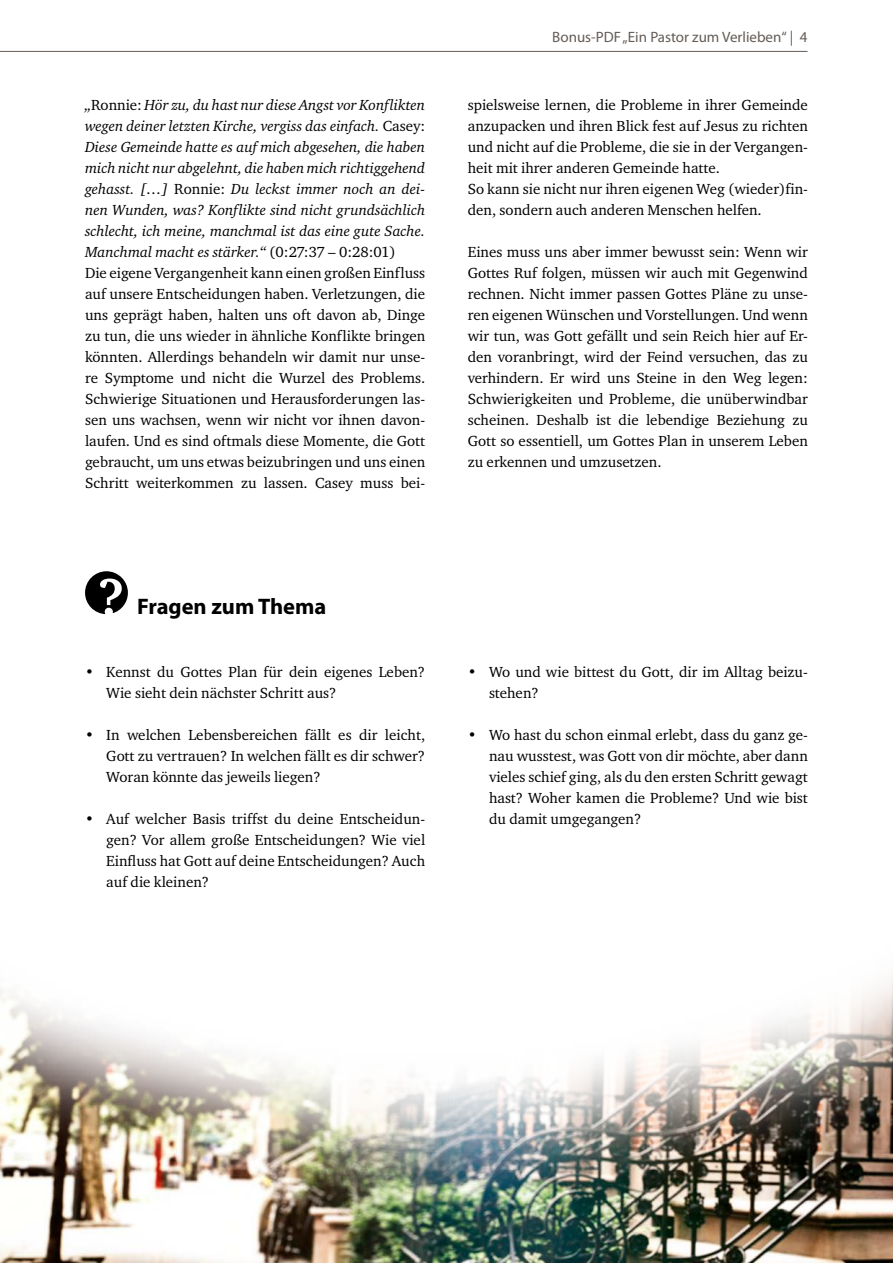
<style>
.page{position:relative;width:893px;height:1263px;background:#fff}
.page>*{position:absolute;margin:0;border:0;box-sizing:border-box;transform-origin:0 0}
.t1{font:700 22.5px "Myriad Pro";color:#000}
.t2{font:15px/21px "Charter ITC";color:#000}
.t3{font:15px "Myriad Pro";color:#645c55}
.s1{font-style:italic}
</style>
<div class="page">
<hr style="left:0;top:51px;width:807px;height:1px;background:#645c55">
<img style="left:0;top:1207px;width:893px;height:56px">
<img style="left:0;top:1026px;width:893px;height:181px">
<svg style="left:0;top:976px;width:893px;height:50px"></svg>
<svg style="left:85px;top:571px;width:43px;height:43px"></svg>
<p class="t3" style="left:552px;top:27px;width:257px">Bonus-PDF „Ein Pastor zum Verlieben“ | 4</p>
<p class="t2" style="left:85px;top:94px;width:342px"><span class="s1">„</span>Ronnie: <span class="s1">Hör zu, du hast nur diese Angst vor Konflikten wegen deiner letzten Kirche, vergiss das einfach.</span> Casey:<br><span class="s1">Diese Gemeinde hatte es auf mich abgesehen, die haben mich nicht nur abgelehnt, die haben mich richtiggehend gehasst. […]</span> Ronnie: <span class="s1">Du leckst immer noch an dei&shy;nen Wunden, was? Konflikte sind nicht grundsächlich schlecht, ich meine, manchmal ist das eine gute Sache.<br>Manchmal macht es stärker.“</span> (0:27:37 – 0:28:01)<br>Die eigene Vergangenheit kann einen großen Einfluss auf unsere Entscheidungen haben. Verletzungen, die uns geprägt haben, halten uns oft davon ab, Dinge zu tun, die uns wieder in ähnliche Konflikte bringen könnten. Allerdings behandeln wir damit nur unse&shy;re Symptome und nicht die Wurzel des Problems.<br>Schwierige Situationen und Herausforderungen las&shy;sen uns wachsen, wenn wir nicht vor ihnen davon&shy;laufen. Und es sind oftmals diese Momente, die Gott gebraucht, um uns etwas beizubringen und uns einen Schritt weiterkommen zu lassen. Casey muss bei-</p>
<p class="t2" style="left:468px;top:94px;width:342px">spielsweise lernen, die Probleme in ihrer Gemeinde anzupacken und ihren Blick fest auf Jesus zu richten und nicht auf die Probleme, die sie in der Vergangen&shy;heit mit ihrer anderen Gemeinde hatte.<br>So kann sie nicht nur ihren eigenen Weg (wieder)fin&shy;den, sondern auch anderen Menschen helfen.</p>
<p class="t2" style="left:468px;top:241px;width:342px;text-align:justify">Eines muss uns aber immer bewusst sein: Wenn wir Gottes Ruf folgen, müssen wir auch mit Gegenwind rechnen. Nicht immer passen Gottes Pläne zu unse&shy;ren eigenen Wünschen und Vorstellungen. Und wenn wir tun, was Gott gefällt und sein Reich hier auf Er&shy;den voranbringt, wird der Feind versuchen, das zu verhindern. Er wird uns Steine in den Weg legen:<br>Schwierigkeiten und Probleme, die unüberwindbar scheinen. Deshalb ist die lebendige Beziehung zu Gott so essentiell, um Gottes Plan in unserem Leben zu erkennen und umzusetzen.</p>
<h1 class="t1" style="left:137px;top:592px;width:191px">Fragen zum Thema</h1>
<p class="t2" style="left:106px;top:661px;width:320px;text-indent:-21px">• Kennst du Gottes Plan für dein eigenes Leben?<br>Wie sieht dein nächster Schritt aus?</p>
<p class="t2" style="left:106px;top:724px;width:320px;text-align:justify;text-indent:-21px">• In welchen Lebensbereichen fällt es dir leicht, Gott zu vertrauen? In welchen fällt es dir schwer?<br>Woran könnte das jeweils liegen?</p>
<p class="t2" style="left:106px;top:808px;width:320px;text-align:justify;text-indent:-21px">• Auf welcher Basis triffst du deine Entscheidun&shy;gen? Vor allem große Entscheidungen? Wie viel Einfluss hat Gott auf deine Entscheidungen? Auch auf die kleinen?</p>
<p class="t2" style="left:489px;top:661px;width:320px;text-indent:-21px">• Wo und wie bittest du Gott, dir im Alltag beizu&shy;stehen?</p>
<p class="t2" style="left:489px;top:724px;width:320px;text-align:justify;text-indent:-21px">• Wo hast du schon einmal erlebt, dass du ganz ge&shy;nau wusstest, was Gott von dir möchte, aber dann vieles schief ging, als du den ersten Schritt gewagt hast? Woher kamen die Probleme? Und wie bist du damit umgegangen?</p>
</div>
